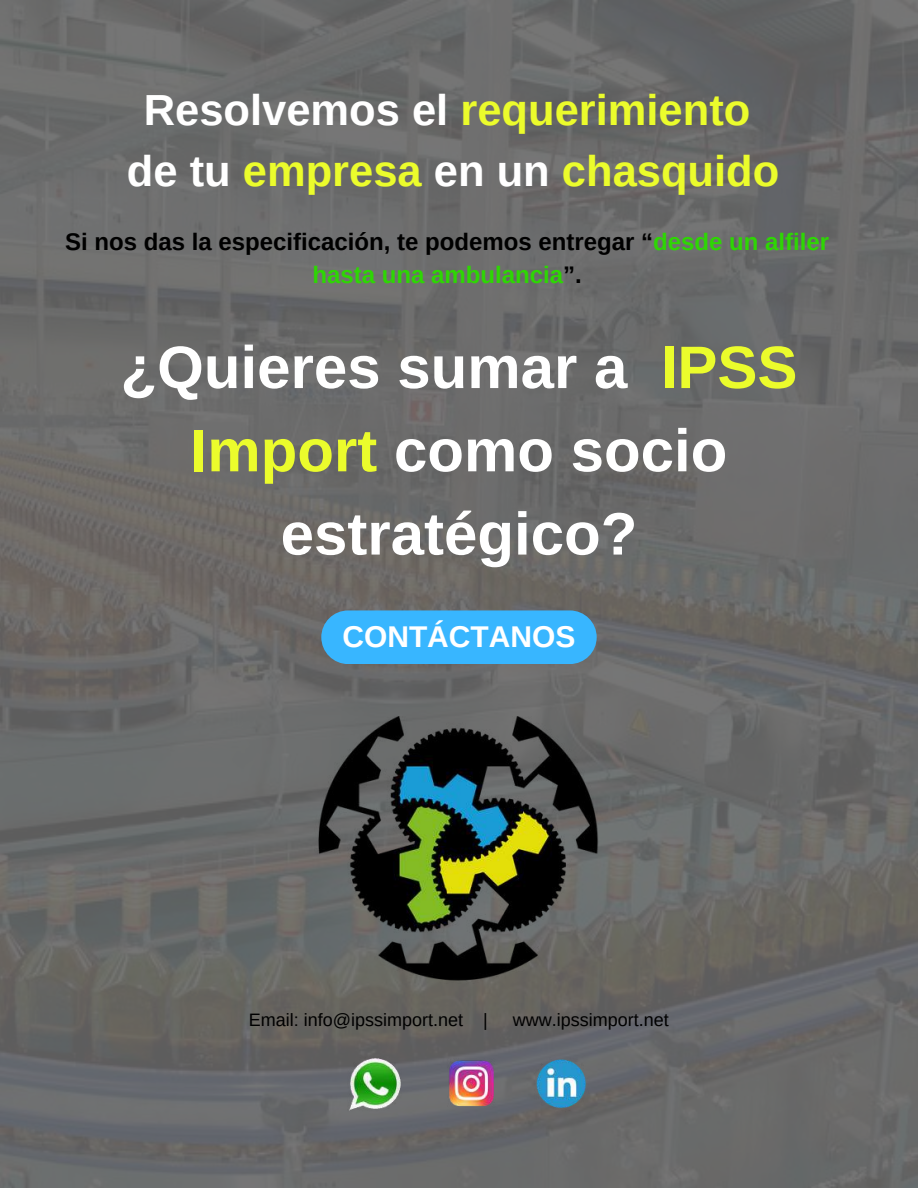
<style>
.page{position:relative;width:918px;height:1188px;background:#6a6a6a}
.page>*{position:absolute;margin:0;border:0;box-sizing:border-box;transform-origin:0 0}
.t1{font:700 60px/83.2px "Arimo";color:#fff;text-align:center}
.t2{font:700 43.5px/60.8px "Arimo";color:#ebfc2c;text-align:center}
.t3{font:700 30px "Arimo";color:#fff}
.t4{font:700 24px/32.7px "Arimo";color:#000;text-align:center}
.t5{font:18px "Arimo";color:#000}
.s1{color:#fff}
.s2{color:#2ed604}
.s3{color:#ebfc2c}
</style>
<div class="page">
<img style="left:348px;top:1056px;width:55px;height:55px">
<img style="left:447px;top:1059px;width:47px;height:48px">
<img style="left:529px;top:1059px;width:64px;height:57px">
<div style="left:321px;top:610px;width:276px;height:54px;background:#38b6ff;border-radius:27px"></div>
<img style="left:314px;top:716px;width:290px;height:268px">
<h2 class="t2" style="left:127px;top:80px;width:654px"><span class="s1">Resolvemos el</span> requerimiento <span class="s1">de tu</span> empresa <span class="s1">en un</span> chasquido</h2>
<p class="t4" style="left:65px;top:226px;width:766px">Si nos das la especificación, te podemos entregar “<span class="s2">desde un alfiler hasta una ambulancia</span>”.</p>
<h1 class="t1" style="left:121px;top:326px;width:678px">¿Quieres sumar a <span class="s3">IPSS<br>Import</span> como socio estratégico?</h1>
<p class="t3" style="left:342px;top:620px;width:235px">CONTÁCTANOS</p>
<p class="t5" style="left:249px;top:1010px;width:241px">Email: info@ipssimport.net |</p>
<p class="t5" style="left:513px;top:1010px;width:157px">www.ipssimport.net</p>
</div>
